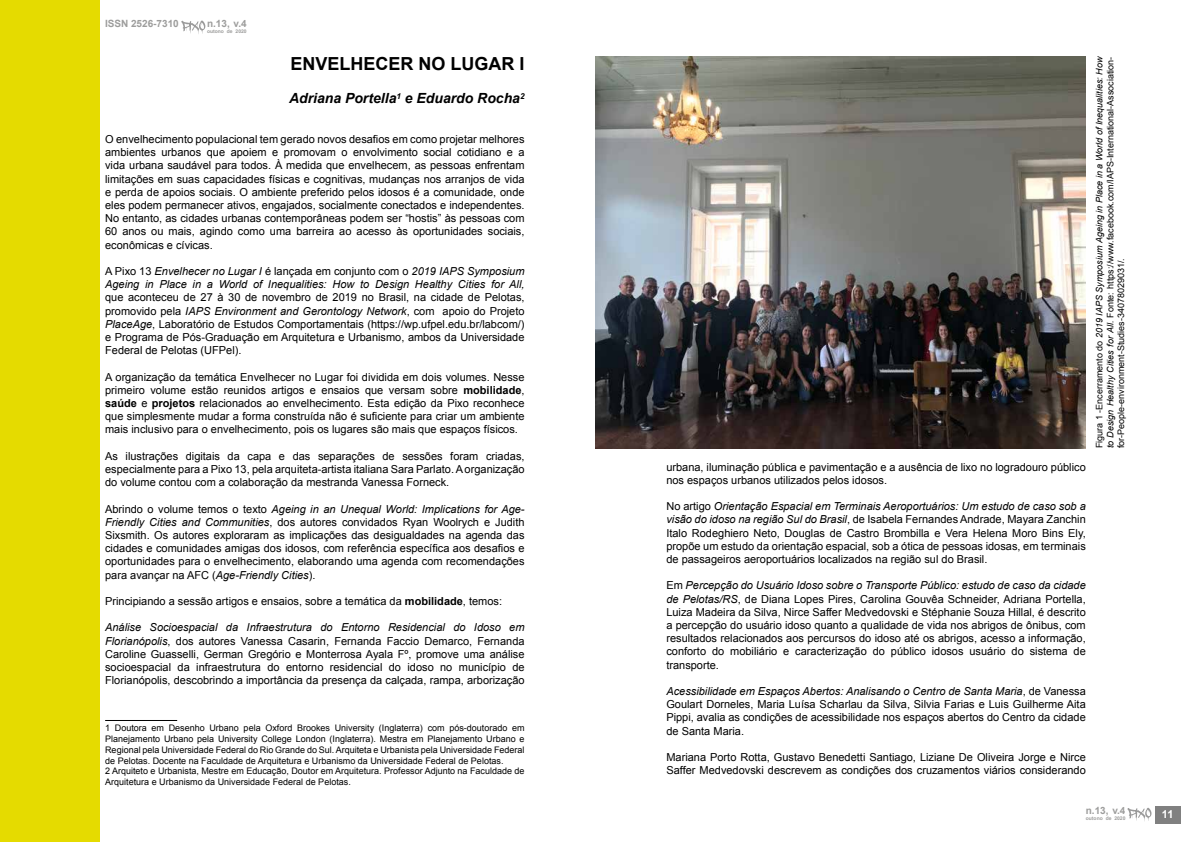
<style>
.page{position:relative;width:1191px;height:842px;background:#fff}
.page>*{position:absolute;margin:0;border:0;box-sizing:border-box;transform-origin:0 0}
.t1{font:700 18px "Arial";color:#000}
.t2{font:italic 700 14px "Arial";color:#000}
.t3{font:11px/13.2px "Arial";color:#000;text-align:justify}
.t4{font:italic 11px/13.2px "Arial";color:#000}
.t5{font:700 11px "Arial";color:#fff}
.t6{font:700 10px "Arial";color:#9d9d9c}
.t7{font:9px/10.8px "Arial";color:#000}
.t8{font:700 5px "Arial";color:#9d9d9c}
.s1{font-style:normal}
.s2{font-style:italic}
.s3{font-weight:700}
</style>
<div class="page">
<hr style="left:105px;top:720px;width:72px;height:1px;background:#000">
<div style="left:0;top:0;width:99px;height:842px;background:#e5db00"></div>
<div style="left:1155px;top:806px;width:25px;height:17px;background:#808080"></div>
<svg style="left:1127px;top:808px;width:24px;height:13px"></svg>
<svg style="left:181px;top:21px;width:24px;height:13px"></svg>
<img style="left:595px;top:57px;width:490px;height:391px">
<p class="t6" style="left:105px;top:17px;width:75px">ISSN 2526-7310</p>
<p class="t6" style="left:207px;top:17px;width:41px">n.13, v.4</p>
<p class="t8" style="left:207px;top:28px;width:41px">outono de 2020</p>
<h1 class="t1" style="left:290px;top:51px;width:236px">ENVELHECER NO LUGAR I</h1>
<p class="t2" style="left:289px;top:89px;width:237px">Adriana Portella<sup>1</sup> e Eduardo Rocha<sup>2</sup></p>
<p class="t3" style="left:105px;top:133px;width:421px">O envelhecimento populacional tem gerado novos desafios em como projetar melhores ambientes urbanos que apoiem e promovam o envolvimento social cotidiano e a vida urbana saudável para todos. À medida que envelhecem, as pessoas enfrentam limitações em suas capacidades físicas e cognitivas, mudanças nos arranjos de vida e perda de apoios sociais. O ambiente preferido pelos idosos é a comunidade, onde eles podem permanecer ativos, engajados, socialmente conectados e independentes.<br>No entanto, as cidades urbanas contemporâneas podem ser “hostis” às pessoas com 60 anos ou mais, agindo como uma barreira ao acesso às oportunidades sociais, econômicas e cívicas.</p>
<p class="t4" style="left:105px;top:265px;width:421px"><span class="s1">A Pixo 13</span> Envelhecer no Lugar I <span class="s1">é lançada em conjunto com o</span> 2019 IAPS Symposium<br>Ageing in Place in a World of Inequalities: How to Design Healthy Cities for All,</p>
<p class="t3" style="left:105px;top:291px;width:421px">que aconteceu de 27 à 30 de novembro de 2019 no Brasil, na cidade de Pelotas, promovido pela <span class="s2">IAPS Environment and Gerontology Network</span>, com apoio do Projeto <span class="s2">PlaceAge</span>, Laboratório de Estudos Comportamentais (https://wp.ufpel.edu.br/labcom/) e Programa de Pós-Graduação em Arquitetura e Urbanismo, ambos da Universidade Federal de Pelotas (UFPel).</p>
<p class="t3" style="left:105px;top:370px;width:421px">A organização da temática Envelhecer no Lugar foi dividida em dois volumes. Nesse primeiro volume estão reunidos artigos e ensaios que versam sobre <span class="s3">mobilidade</span>, <span class="s3">saúde</span> e <span class="s3">projetos</span> relacionados ao envelhecimento. Esta edição da Pixo reconhece que simplesmente mudar a forma construída não é suficiente para criar um ambiente mais inclusivo para o envelhecimento, pois os lugares são mais que espaços físicos.</p>
<p class="t3" style="left:105px;top:449px;width:421px">As ilustrações digitais da capa e das separações de sessões foram criadas, especialmente para a Pixo 13, pela arquiteta-artista italiana Sara Parlato. A organização do volume contou com a colaboração da mestranda Vanessa Forneck.</p>
<p class="t3" style="left:105px;top:502px;width:421px">Abrindo o volume temos o texto <span class="s2">Ageing in an Unequal World: Implications for Age-Friendly Cities and Communities</span>, dos autores convidados Ryan Woolrych e Judith Sixsmith. Os autores exploraram as implicações das desigualdades na agenda das cidades e comunidades amigas dos idosos, com referência específica aos desafios e oportunidades para o envelhecimento, elaborando uma agenda com recomendações para avançar na AFC (<span class="s2">Age-Friendly Cities</span>).</p>
<p class="t3" style="left:105px;top:595px;width:398px">Principiando a sessão artigos e ensaios, sobre a temática da <span class="s3">mobilidade</span>, temos:</p>
<p class="t3" style="left:105px;top:621px;width:421px"><span class="s2">Análise Socioespacial da Infraestrutura do Entorno Residencial do Idoso em Florianópolis</span>, dos autores Vanessa Casarin, Fernanda Faccio Demarco, Fernanda Caroline Guasselli, German Gregório e Monterrosa Ayala Fº, promove uma análise socioespacial da infraestrutura do entorno residencial do idoso no município de Florianópolis, descobrindo a importância da presença da calçada, rampa, arborização</p>
<p class="t7" style="left:105px;top:723px;width:421px">1 Doutora em Desenho Urbano pela Oxford Brookes University (Inglaterra) com pós-doutorado em Planejamento Urbano pela University College London (Inglaterra). Mestra em Planejamento Urbano e Regional pela Universidade Federal do Rio Grande do Sul. Arquiteta e Urbanista pela Universidade Federal de Pelotas. Docente na Faculdade de Arquitetura e Urbanismo da Universidade Federal de Pelotas.<br>2 Arquiteto e Urbanista, Mestre em Educação, Doutor em Arquitetura. Professor Adjunto na Faculdade de Arquitetura e Urbanismo da Universidade Federal de Pelotas.</p>
<p class="t3" style="left:666px;top:460px;width:421px">urbana, iluminação pública e pavimentação e a ausência de lixo no logradouro público nos espaços urbanos utilizados pelos idosos.</p>
<p class="t3" style="left:666px;top:500px;width:421px">No artigo <span class="s2">Orientação Espacial em Terminais Aeroportuários: Um estudo de caso sob a visão do idoso na região Sul do Brasil</span>, de Isabela Fernandes Andrade, Mayara Zanchin Italo Rodeghiero Neto, Douglas de Castro Brombilla e Vera Helena Moro Bins Ely, propõe um estudo da orientação espacial, sob a ótica de pessoas idosas, em terminais de passageiros aeroportuários localizados na região sul do Brasil.</p>
<p class="t3" style="left:666px;top:579px;width:421px">Em <span class="s2">Percepção do Usuário Idoso sobre o Transporte Público: estudo de caso da cidade de Pelotas/RS</span>, de Diana Lopes Pires, Carolina Gouvêa Schneider, Adriana Portella, Luiza Madeira da Silva, Nirce Saffer Medvedovski e Stéphanie Souza Hillal, é descrito a percepção do usuário idoso quanto a qualidade de vida nos abrigos de ônibus, com resultados relacionados aos percursos do idoso até os abrigos, acesso a informação, conforto do mobiliário e caracterização do público idosos usuário do sistema de transporte.</p>
<p class="t3" style="left:666px;top:685px;width:421px"><span class="s2">Acessibilidade em Espaços Abertos: Analisando o Centro de Santa Maria</span>, de Vanessa Goulart Dorneles, Maria Luísa Scharlau da Silva, Silvia Farias e Luis Guilherme Aita Pippi, avalia as condições de acessibilidade nos espaços abertos do Centro da cidade de Santa Maria.</p>
<p class="t3" style="left:666px;top:751px;width:421px">Mariana Porto Rotta, Gustavo Benedetti Santiago, Liziane De Oliveira Jorge e Nirce<br>Saffer Medvedovski descrevem as condições dos cruzamentos viários considerando</p>
<p class="t7" style="left:1094px;top:448px;width:394px;text-align:justify;rotate:-90deg">Figura 1 -Encerramento do <span class="s2">2019 IAPS Symposium Ageing in Place in a World of Inequalities: How to Design Healthy Cities for All.</span> Fonte: https://www.facebook.com/IAPS-International-Association&shy;for-People-environment-Studies-34078029031/.</p>
<p class="t6" style="left:1085px;top:804px;width:41px">n.13, v.4</p>
<p class="t8" style="left:1085px;top:815px;width:41px">outono de 2020</p>
<p class="t5" style="left:1162px;top:807px;width:13px">11</p>
</div>
